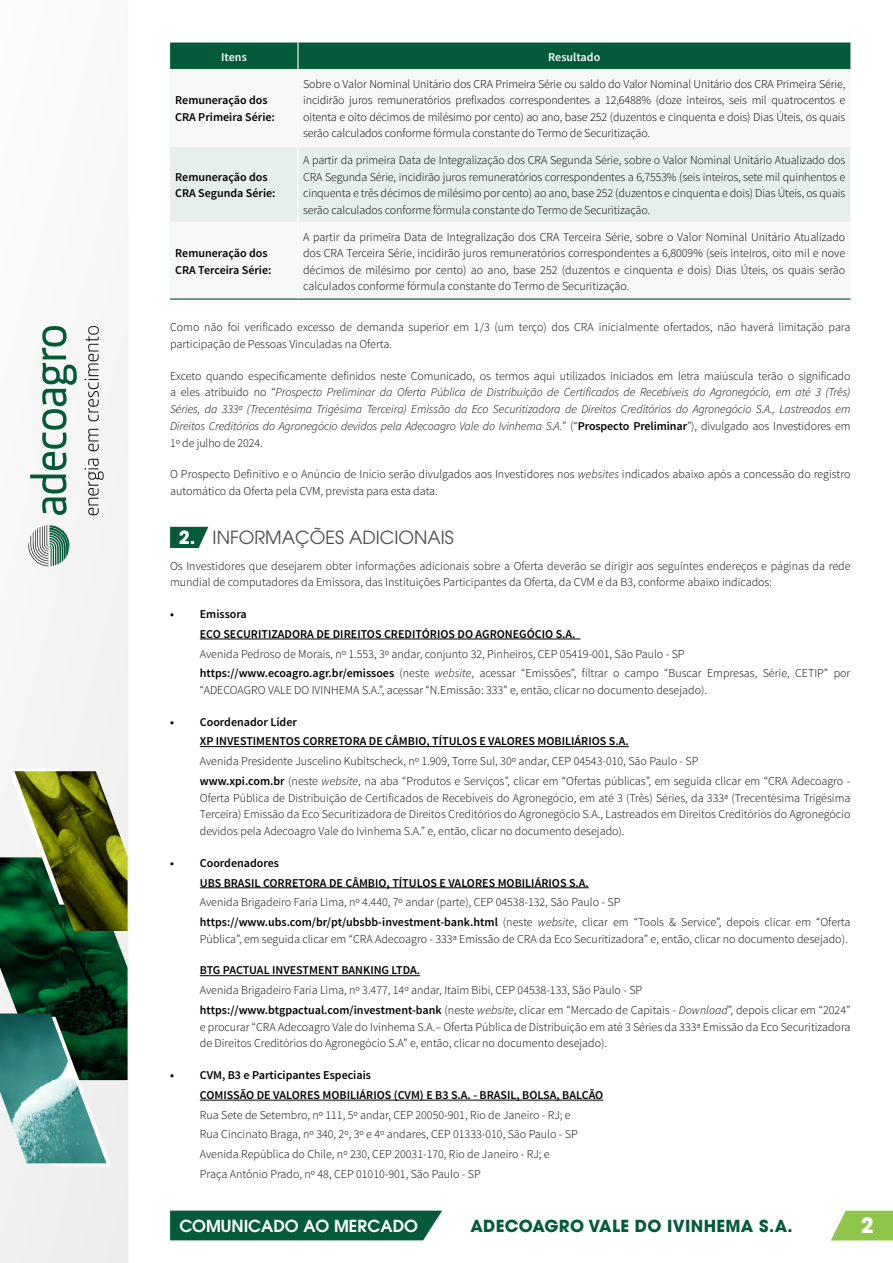
<style>
.page{position:relative;width:893px;height:1263px;background:#fff}
.page>*{position:absolute;margin:0;border:0;box-sizing:border-box;transform-origin:0 0}
.t1{font:700 21px "ITC Avant Garde Pro";color:#fff}
.t2{font:18px "ITC Avant Garde Pro";color:#4d4d4d}
.t3{font:700 16.5px "ITC Avant Garde Pro";letter-spacing:.02em;color:#045b3b}
.t4{font:600 16.5px "ITC Avant Garde Pro";color:#fff}
.t5{font:300 12px/16.5px "Source Sans Pro";color:#000}
.t6{font:italic 300 12px/16.8px "Source Sans Pro";letter-spacing:-.01em;color:#000;text-align:justify}
.t7{font:600 12px/19.8px "Source Sans Pro";color:#000}
.t8{font:600 12px "Source Sans Pro";color:#fff}
.s1{font-style:normal}
.s2{font-weight:600;font-style:normal}
.s3{font-style:italic}
.s4{font-weight:700;color:#fff}
.s5{font-weight:600}
</style>
<div class="page">
<div style="left:0;top:322px;width:128px;height:941px;background:#f4f4f4"></div>
<svg style="left:30px;top:326px;width:47px;height:189px"></svg>
<svg style="left:88px;top:429px;width:11px;height:22px"></svg>
<svg style="left:28px;top:525px;width:42px;height:41px"></svg>
<svg style="left:85px;top:459px;width:19px;height:56px"></svg>
<svg style="left:85px;top:326px;width:14px;height:95px"></svg>
<img style="left:0;top:857px;width:128px;height:223px">
<svg style="left:0;top:1017px;width:111px;height:149px"></svg>
<svg style="left:9px;top:769px;width:102px;height:136px"></svg>
<img style="left:14px;top:771px;width:114px;height:160px">
<img style="left:0;top:1013px;width:106px;height:150px">
<svg style="left:170px;top:1210px;width:272px;height:30px;background:#116345"></svg>
<svg style="left:831px;top:1211px;width:62px;height:29px;background:#9ccb5d"></svg>
<hr style="left:200px;top:639px;width:380px;height:1px;background:#000">
<hr style="left:200px;top:746px;width:429px;height:1px;background:#000">
<hr style="left:200px;top:887px;width:389px;height:1px;background:#000">
<hr style="left:200px;top:975px;width:220px;height:1px;background:#000">
<hr style="left:200px;top:1100px;width:403px;height:1px;background:#000">
<div style="left:170px;top:43px;width:680px;height:26px;background:#045b3b"></div>
<div style="left:170px;top:147px;width:680px;height:75px;background:#e6efeb"></div>
<hr style="left:170px;top:298px;width:128px;height:2px;background:#045b3b">
<hr style="left:298px;top:298px;width:552px;height:2px;background:#045b3b">
<hr style="left:297px;top:147px;width:2px;height:75px;background:#fff">
<hr style="left:297px;top:43px;width:2px;height:26px;background:#fff">
<svg style="left:170px;top:527px;width:38px;height:21px"></svg>
<p class="t8" style="left:221px;top:49px;width:27px">Itens</p>
<p class="t8" style="left:548px;top:49px;width:54px">Resultado</p>
<p class="t7" style="left:175px;top:92px;width:101px;line-height:16.5px">Remuneração dos<br>CRA Primeira Série:</p>
<p class="t5" style="left:303px;top:75px;width:544px;text-align:justify">Sobre o Valor Nominal Unitário dos CRA Primeira Série ou saldo do Valor Nominal Unitário dos CRA Primeira Série, incidirão juros remuneratórios prefixados correspondentes a 12,6488% (doze inteiros, seis mil quatrocentos e oitenta e oito décimos de milésimo por cento) ao ano, base 252 (duzentos e cinquenta e dois) Dias Úteis, os quais serão calculados conforme fórmula constante do Termo de Securitização.</p>
<p class="t7" style="left:175px;top:169px;width:102px;line-height:16.5px">Remuneração dos<br>CRA Segunda Série:</p>
<p class="t5" style="left:303px;top:152px;width:544px;text-align:justify">A partir da primeira Data de Integralização dos CRA Segunda Série, sobre o Valor Nominal Unitário Atualizado dos CRA Segunda Série, incidirão juros remuneratórios correspondentes a 6,7553% (seis inteiros, sete mil quinhentos e cinquenta e três décimos de milésimo por cento) ao ano, base 252 (duzentos e cinquenta e dois) Dias Úteis, os quais serão calculados conforme fórmula constante do Termo de Securitização.</p>
<p class="t5" style="left:303px;top:228px;width:544px;text-align:justify">A partir da primeira Data de Integralização dos CRA Terceira Série, sobre o Valor Nominal Unitário Atualizado dos CRA Terceira Série, incidirão juros remuneratórios correspondentes a 6,8009% (seis inteiros, oito mil e nove décimos de milésimo por cento) ao ano, base 252 (duzentos e cinquenta e dois) Dias Úteis, os quais serão calculados conforme fórmula constante do Termo de Securitização.</p>
<p class="t5" style="left:170px;top:319px;width:682px">Como não foi verificado excesso de demanda superior em 1/3 (um terço) dos CRA inicialmente ofertados, não haverá limitação para participação de Pessoas Vinculadas na Oferta.</p>
<p class="t6" style="left:170px;top:367px;width:682px"><span class="s1">Exceto quando especificamente definidos neste Comunicado, os termos aqui utilizados iniciados em letra maiúscula terão o significado a eles atribuído no “</span>Prospecto Preliminar da Oferta Pública de Distribuição de Certificados de Recebíveis do Agronegócio, em até 3 (Três)<br>Séries, da 333ª (Trecentésima Trigésima Terceira) Emissão da Eco Securitizadora de Direitos Creditórios do Agronegócio S.A., Lastreados em Direitos Creditórios do Agronegócio devidos pela Adecoagro Vale do Ivinhema S.A.<span class="s1">” (“</span><span class="s2">Prospecto Preliminar</span><span class="s1">”), divulgado aos Investidores em 1º de julho de 2024.</span></p>
<p class="t5" style="left:170px;top:466px;width:682px">O Prospecto Definitivo e o Anúncio de Início serão divulgados aos Investidores nos <span class="s3">websites</span> indicados abaixo após a concessão do registro automático da Oferta pela CVM, prevista para esta data.</p>
<h2 class="t2" style="left:179px;top:526px;width:277px"><span class="s4">2.</span> INFORMAÇÕES ADICIONAIS</h2>
<p class="t5" style="left:170px;top:557px;width:682px">Os Investidores que desejarem obter informações adicionais sobre a Oferta deverão se dirigir aos seguintes endereços e páginas da rede mundial de computadores da Emissora, das Instituições Participantes da Oferta, da CVM e da B3, conforme abaixo indicados:</p>
<p class="t7" style="left:200px;top:604px;width:377px;text-indent:-30px">• Emissora<br>ECO SECURITIZADORA DE DIREITOS CREDITÓRIOS DO AGRONEGÓCIO S.A.</p>
<p class="t5" style="left:200px;top:644px;width:652px;line-height:19.8px">Avenida Pedroso de Morais, nº 1.553, 3º andar, conjunto 32, Pinheiros, CEP 05419-001, São Paulo - SP <span class="s5">https://www.ecoagro.agr.br/emissoes</span> (neste <span class="s3">website</span>, acessar “Emissões”, filtrar o campo “Buscar Empresas, Série, CETIP” por</p>
<p class="t5" style="left:200px;top:682px;width:509px">“ADECOAGRO VALE DO IVINHEMA S.A.”, acessar “N.Emissão: 333” e, então, clicar no documento desejado).</p>
<p class="t7" style="left:200px;top:712px;width:430px;text-indent:-30px">• Coordenador Líder<br>XP INVESTIMENTOS CORRETORA DE CÂMBIO, TÍTULOS E VALORES MOBILIÁRIOS S.A.</p>
<p class="t5" style="left:200px;top:751px;width:652px;line-height:19.8px">Avenida Presidente Juscelino Kubitscheck, nº 1.909, Torre Sul, 30º andar, CEP 04543-010, São Paulo - SP<br><span class="s5">www.xpi.com.br</span> (neste <span class="s3">website</span>, na aba “Produtos e Serviços”, clicar em “Ofertas públicas”, em seguida clicar em “CRA Adecoagro -</p>
<p class="t5" style="left:200px;top:789px;width:652px;text-align:justify">Oferta Pública de Distribuição de Certificados de Recebíveis do Agronegócio, em até 3 (Três) Séries, da 333ª (Trecentésima Trigésima Terceira) Emissão da Eco Securitizadora de Direitos Creditórios do Agronegócio S.A., Lastreados em Direitos Creditórios do Agronegócio devidos pela Adecoagro Vale do Ivinhema S.A.” e, então, clicar no documento desejado).</p>
<p class="t7" style="left:200px;top:853px;width:391px;text-indent:-30px">• Coordenadores<br>UBS BRASIL CORRETORA DE CÂMBIO, TÍTULOS E VALORES MOBILIÁRIOS S.A.</p>
<p class="t5" style="left:200px;top:892px;width:652px;line-height:19.8px">Avenida Brigadeiro Faria Lima, nº 4.440, 7º andar (parte), CEP 04538-132, São Paulo - SP <span class="s5">https://www.ubs.com/br/pt/ubsbb-investment-bank.html</span> (neste <span class="s3">website</span>, clicar em “Tools &amp; Service”, depois clicar em “Oferta</p>
<p class="t5" style="left:200px;top:931px;width:649px">Pública”, em seguida clicar em “CRA Adecoagro - 333ª Emissão de CRA da Eco Securitizadora” e, então, clicar no documento desejado).</p>
<p class="t7" style="left:200px;top:961px;width:222px">BTG PACTUAL INVESTMENT BANKING LTDA.</p>
<p class="t5" style="left:200px;top:980px;width:652px;line-height:19.8px">Avenida Brigadeiro Faria Lima, nº 3.477, 14º andar, Itaim Bibi, CEP 04538-133, São Paulo - SP <span class="s5">https://www.btgpactual.com/investment-bank</span> (neste <span class="s3">website</span>, clicar em “Mercado de Capitais - <span class="s3">Download</span>”, depois clicar em “2024”</p>
<p class="t5" style="left:200px;top:1018px;width:652px">e procurar “CRA Adecoagro Vale do Ivinhema S.A.– Oferta Pública de Distribuição em até 3 Séries da 333ª Emissão da Eco Securitizadora de Direitos Creditórios do Agronegócio S.A” e, então, clicar no documento desejado).</p>
<p class="t7" style="left:200px;top:1065px;width:405px;text-indent:-30px">• CVM, B3 e Participantes Especiais<br>COMISSÃO DE VALORES MOBILIÁRIOS (CVM) E B3 S.A. - BRASIL, BOLSA, BALCÃO</p>
<p class="t5" style="left:200px;top:1105px;width:379px;line-height:19.8px">Rua Sete de Setembro, nº 111, 5º andar, CEP 20050-901, Rio de Janeiro - RJ; e Rua Cincinato Braga, nº 340, 2º, 3º e 4º andares, CEP 01333-010, São Paulo - SP Avenida República do Chile, nº 230, CEP 20031-170, Rio de Janeiro - RJ; e Praça Antônio Prado, nº 48, CEP 01010-901, São Paulo - SP</p>
<p class="t7" style="left:175px;top:245px;width:98px;line-height:16.5px">Remuneração dos<br>CRA Terceira Série:</p>
<h3 class="t4" style="left:179px;top:1215px;width:240px">COMUNICADO AO MERCADO</h3>
<h3 class="t3" style="left:470px;top:1214px;width:324px">ADECOAGRO VALE DO IVINHEMA S.A.</h3>
<h1 class="t1" style="left:861px;top:1211px;width:14px">2</h1>
</div>
